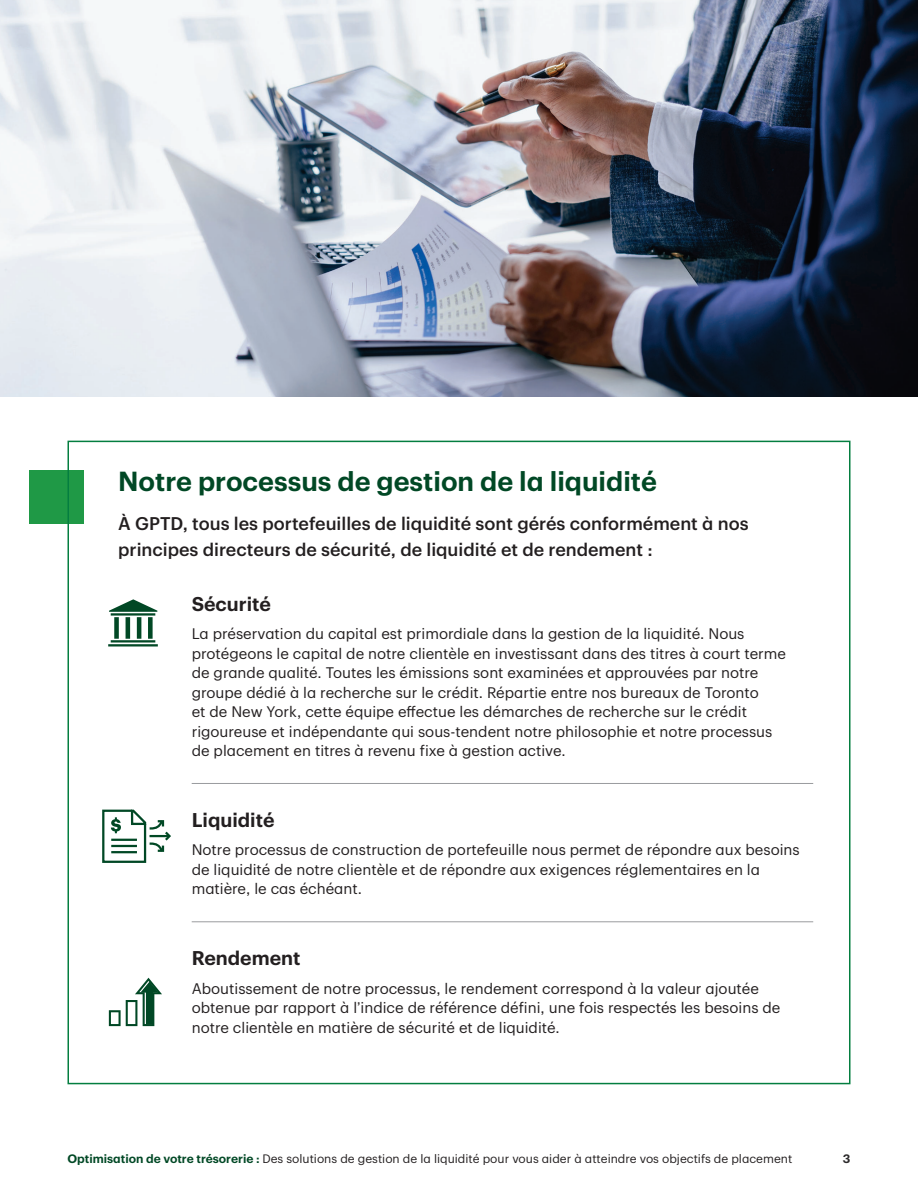
<style>
.page{position:relative;width:918px;height:1188px;background:#fff}
.page>*{position:absolute;margin:0;border:0;box-sizing:border-box;transform-origin:0 0}
.t1{font:600 27px "TD Graphik";color:#014825}
.t2{font:600 19.5px "TD Graphik";color:#231f20}
.t3{font:500 18px/25.5px "TD Graphik";color:#231f20}
.t4{font:15px/19.5px "TD Graphik";color:#231f20}
.t5{font:12px "TD Graphik";color:#231f20}
.t6{font:600 12px "TD Graphik";color:#2c2a2b}
.s1{font-weight:600;color:#014825}
</style>
<div class="page">
<img style="left:0;top:0;width:918px;height:397px">
<div style="left:29px;top:470px;width:54px;height:54px;background:#1f9946"></div>
<hr style="left:192px;top:783px;width:621px;height:1px;background:#9a9c9f">
<hr style="left:192px;top:921px;width:621px;height:1px;background:#9a9c9f">
<svg style="left:109px;top:978px;width:53px;height:48px"></svg>
<hr style="left:111px;top:613px;width:44px;height:3px;background:#014825">
<hr style="left:111px;top:640px;width:44px;height:3px;background:#014825">
<hr style="left:108px;top:644px;width:50px;height:2px;background:#014825">
<div style="left:114px;top:617px;width:5px;height:22px;background:#014825"></div>
<hr style="left:126px;top:617px;width:4px;height:22px;background:#014825">
<hr style="left:137px;top:617px;width:4px;height:22px;background:#014825">
<div style="left:148px;top:617px;width:5px;height:22px;background:#014825"></div>
<svg style="left:109px;top:599px;width:49px;height:13px"></svg>
<svg style="left:102px;top:809px;width:69px;height:54px"></svg>
<h2 class="t1" style="left:118px;top:470px;width:540px">Notre processus de gestion de la liquidité</h2>
<p class="t3" style="left:118px;top:512px;width:632px">À GPTD, tous les portefeuilles de liquidité sont gérés conformément à nos principes directeurs de sécurité, de liquidité et de rendement :</p>
<h3 class="t2" style="left:192px;top:595px;width:81px">Sécurité</h3>
<p class="t4" style="left:192px;top:625px;width:596px">La préservation du capital est primordiale dans la gestion de la liquidité. Nous protégeons le capital de notre clientèle en investissant dans des titres à court terme de grande qualité. Toutes les émissions sont examinées et approuvées par notre groupe dédié à la recherche sur le crédit. Répartie entre nos bureaux de Toronto<br>et de New York, cette équipe effectue les démarches de recherche sur le crédit rigoureuse et indépendante qui sous-tendent notre philosophie et notre processus de placement en titres à revenu fixe à gestion active.</p>
<h3 class="t2" style="left:192px;top:812px;width:84px">Liquidité</h3>
<p class="t4" style="left:192px;top:841px;width:610px">Notre processus de construction de portefeuille nous permet de répondre aux besoins de liquidité de notre clientèle et de répondre aux exigences réglementaires en la matière, le cas échéant.</p>
<h3 class="t2" style="left:192px;top:950px;width:110px">Rendement</h3>
<p class="t4" style="left:192px;top:979px;width:590px">Aboutissement de notre processus, le rendement correspond à la valeur ajoutée obtenue par rapport à l’indice de référence défini, une fois respectés les besoins de notre clientèle en matière de sécurité et de liquidité.</p>
<p class="t5" style="left:68px;top:1154px;width:726px"><span class="s1">Optimisation de votre trésorerie :</span> Des solutions de gestion de la liquidité pour vous aider à atteindre vos objectifs de placement</p>
<p class="t6" style="left:843px;top:1154px;width:9px">3</p>
</div>
